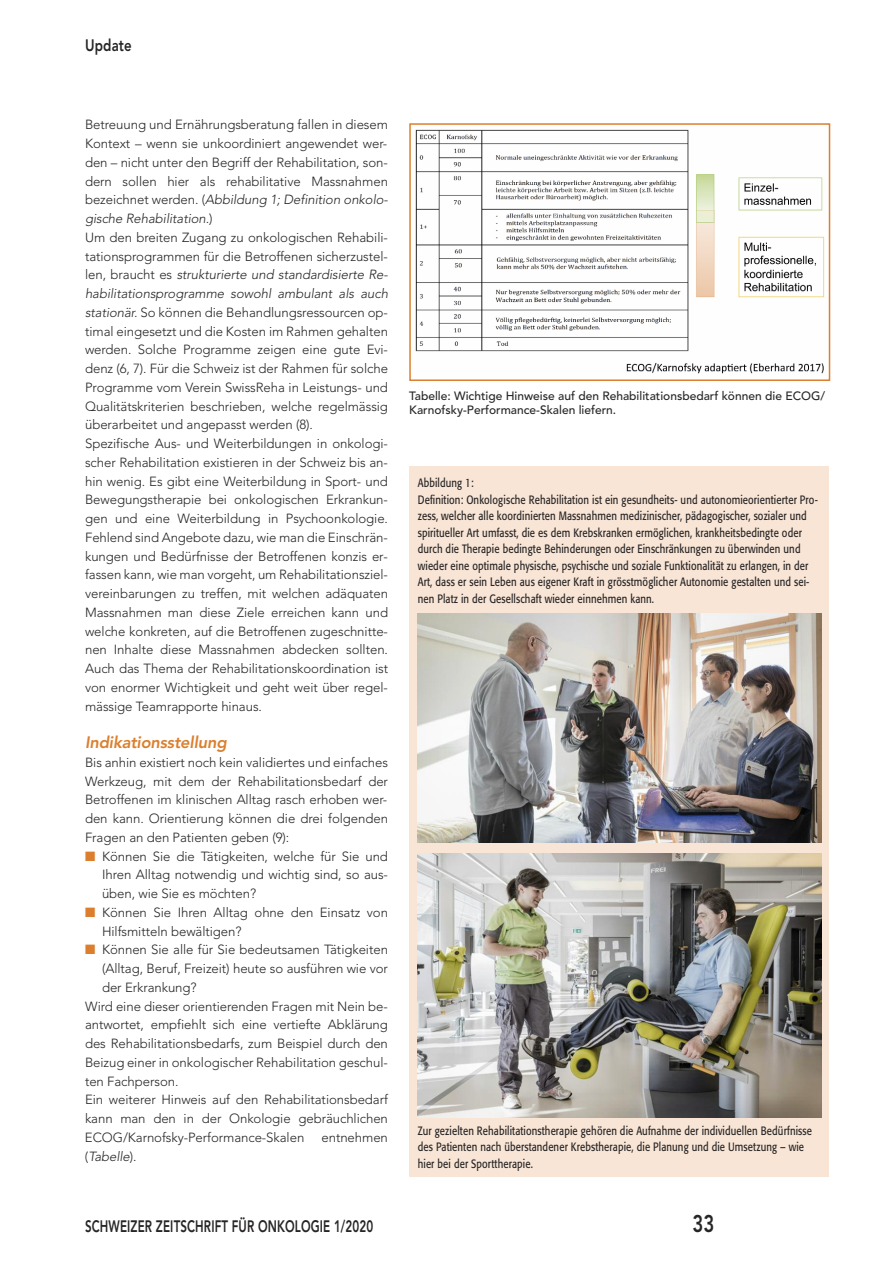
<style>
.page{position:relative;width:893px;height:1263px;background:#fff}
.page>*{position:absolute;margin:0;border:0;box-sizing:border-box;transform-origin:0 0}
.t1{font:800 24px "Avenir";color:#272526;scale:.77 1}
.t2{font:800 16.5px "Avenir";letter-spacing:.01em;color:#272526;scale:.7 1}
.t3{font:italic 800 16.5px "Avenir";letter-spacing:-.01em;color:#db7f2e}
.t4{font:800 16.5px "Avenir";letter-spacing:.01em;color:#272526;scale:.8 1}
.t5{font:300 13.2px/18.8px "Avenir";letter-spacing:-.005em;color:#272526}
.t6{font:italic 300 13.2px "Avenir";letter-spacing:-.005em;color:#272526}
.t7{font:12px/16.5px "Formata";letter-spacing:.01em;color:#272526;scale:.8 1}
.t8{font:500 12px/13.5px "Avenir";color:#272526}
.s1{font-style:italic}
.s2{color:#db7f2e}
.s3{font-style:normal}
</style>
<div class="page">
<img style="left:415px;top:129px;width:410px;height:245px">
<div style="left:409px;top:123px;width:421px;height:258px;border:2px solid #db7f2e"></div>
<div style="left:409px;top:466px;width:420px;height:711px;background:#f8e5d5"></div>
<img style="left:418px;top:614px;width:404px;height:228px">
<img style="left:418px;top:853px;width:404px;height:264px">
<p class="t4" style="left:85px;top:32px;width:60px">Update</p>
<p class="t5" style="left:85px;top:115px;width:305px">Betreuung und Ernährungsberatung fallen in diesem Kontext – wenn sie unkoordiniert angewendet wer&shy;den – nicht unter den Begriff der Rehabilitation, son&shy;dern sollen hier als rehabilitative Massnahmen bezeichnet werden. (<span class="s1">Abbildung 1; Definition onkolo&shy;gische Rehabilitation.</span>)<br>Um den breiten Zugang zu onkologischen Rehabili&shy;tationsprogrammen für die Betroffenen sicherzustel&shy;len, braucht es <span class="s1">strukturierte und standardisierte Re&shy;habilitationsprogramme sowohl ambulant als auch stationär.</span> So können die Behandlungsressourcen op&shy;timal eingesetzt und die Kosten im Rahmen gehalten werden. Solche Programme zeigen eine gute Evi&shy;denz (6, 7). Für die Schweiz ist der Rahmen für solche Programme vom Verein SwissReha in Leistungs- und Qualitätskriterien beschrieben, welche regelmässig überarbeitet und angepasst werden (8).<br>Spezifische Aus- und Weiterbildungen in onkologi&shy;scher Rehabilitation existieren in der Schweiz bis an&shy;hin wenig. Es gibt eine Weiterbildung in Sport- und Bewegungstherapie bei onkologischen Erkrankun&shy;gen und eine Weiterbildung in Psychoonkologie.<br>Fehlend sind Angebote dazu, wie man die Einschrän&shy;kungen und Bedürfnisse der Betroffenen konzis er&shy;fassen kann, wie man vorgeht, um Rehabilitationsziel&shy;vereinbarungen zu treffen, mit welchen adäquaten Massnahmen man diese Ziele erreichen kann und welche konkreten, auf die Betroffenen zugeschnitte&shy;nen Inhalte diese Massnahmen abdecken sollten.<br>Auch das Thema der Rehabilitationskoordination ist von enormer Wichtigkeit und geht weit über regel&shy;mässige Teamrapporte hinaus.</p>
<p class="t3" style="left:85px;top:733px;width:143px">Indikationsstellung</p>
<p class="t5" style="left:85px;top:753px;width:304px;text-align:justify">Bis anhin existiert noch kein validiertes und einfaches Werkzeug, mit dem der Rehabilitationsbedarf der Betroffenen im klinischen Alltag rasch erhoben wer&shy;den kann. Orientierung können die drei folgenden Fragen an den Patienten geben (9):</p>
<p class="t5" style="left:102px;top:847px;width:287px;text-align:justify;text-indent:-17px"><span class="s2">■</span> Können Sie die Tätigkeiten, welche für Sie und Ihren Alltag notwendig und wichtig sind, so aus&shy;üben, wie Sie es möchten?</p>
<p class="t5" style="left:102px;top:903px;width:287px;text-indent:-17px"><span class="s2">■</span> Können Sie Ihren Alltag ohne den Einsatz von<br>Hilfsmitteln bewältigen?</p>
<p class="t5" style="left:85px;top:940px;width:304px"><span class="s2">■</span> Können Sie alle für Sie bedeutsamen Tätigkeiten</p>
<p class="t5" style="left:102px;top:959px;width:287px">(Alltag, Beruf, Freizeit) heute so ausführen wie vor</p>
<p class="t5" style="left:102px;top:978px;width:96px">der Erkrankung?</p>
<p class="t5" style="left:85px;top:997px;width:304px">Wird eine dieser orientierenden Fragen mit Nein be-</p>
<p class="t5" style="left:85px;top:1015px;width:304px">antwortet, empfiehlt sich eine vertiefte Abklärung</p>
<p class="t5" style="left:85px;top:1034px;width:304px">des Rehabilitationsbedarfs, zum Beispiel durch den</p>
<p class="t5" style="left:85px;top:1053px;width:304px">Beizug einer in onkologischer Rehabilitation geschul-</p>
<p class="t5" style="left:85px;top:1072px;width:95px">ten Fachperson.</p>
<p class="t5" style="left:85px;top:1090px;width:304px">Ein weiterer Hinweis auf den Rehabilitationsbedarf</p>
<p class="t5" style="left:85px;top:1109px;width:304px">kann man den in der Onkologie gebräuchlichen</p>
<p class="t5" style="left:85px;top:1128px;width:221px">ECOG/Karnofsky-Performance-Skalen</p>
<p class="t5" style="left:321px;top:1128px;width:68px">entnehmen</p>
<p class="t6" style="left:85px;top:1148px;width:53px"><span class="s3">(</span>Tabelle<span class="s3">).</span></p>
<p class="t8" style="left:409px;top:388px;width:417px">Tabelle: Wichtige Hinweise auf den Rehabilitationsbedarf können die ECOG/<br>Karnofsky-Performance-Skalen liefern.</p>
<p class="t7" style="left:418px;top:476px;width:502px">Abbildung 1:<br>Definition: Onkologische Rehabilitation ist ein gesundheits- und autonomieorientierter Pro&shy;zess, welcher alle koordinierten Massnahmen medizinischer, pädagogischer, sozialer und spiritueller Art umfasst, die es dem Krebskranken ermöglichen, krankheitsbedingte oder durch die Therapie bedingte Behinderungen oder Einschränkungen zu überwinden und wieder eine optimale physische, psychische und soziale Funktionalität zu erlangen, in der Art, dass er sein Leben aus eigener Kraft in grösstmöglicher Autonomie gestalten und sei&shy;nen Platz in der Gesellschaft wieder einnehmen kann.</p>
<p class="t7" style="left:418px;top:1123px;width:494px">Zur gezielten Rehabilitationstherapie gehören die Aufnahme der individuellen Bedürfnisse des Patienten nach überstandener Krebstherapie, die Planung und die Umsetzung – wie hier bei der Sporttherapie.</p>
<p class="t2" style="left:85px;top:1213px;width:413px">SCHWEIZER ZEITSCHRIFT FÜR ONKOLOGIE 1/2020</p>
<h1 class="t1" style="left:692px;top:1205px;width:30px">33</h1>
</div>
